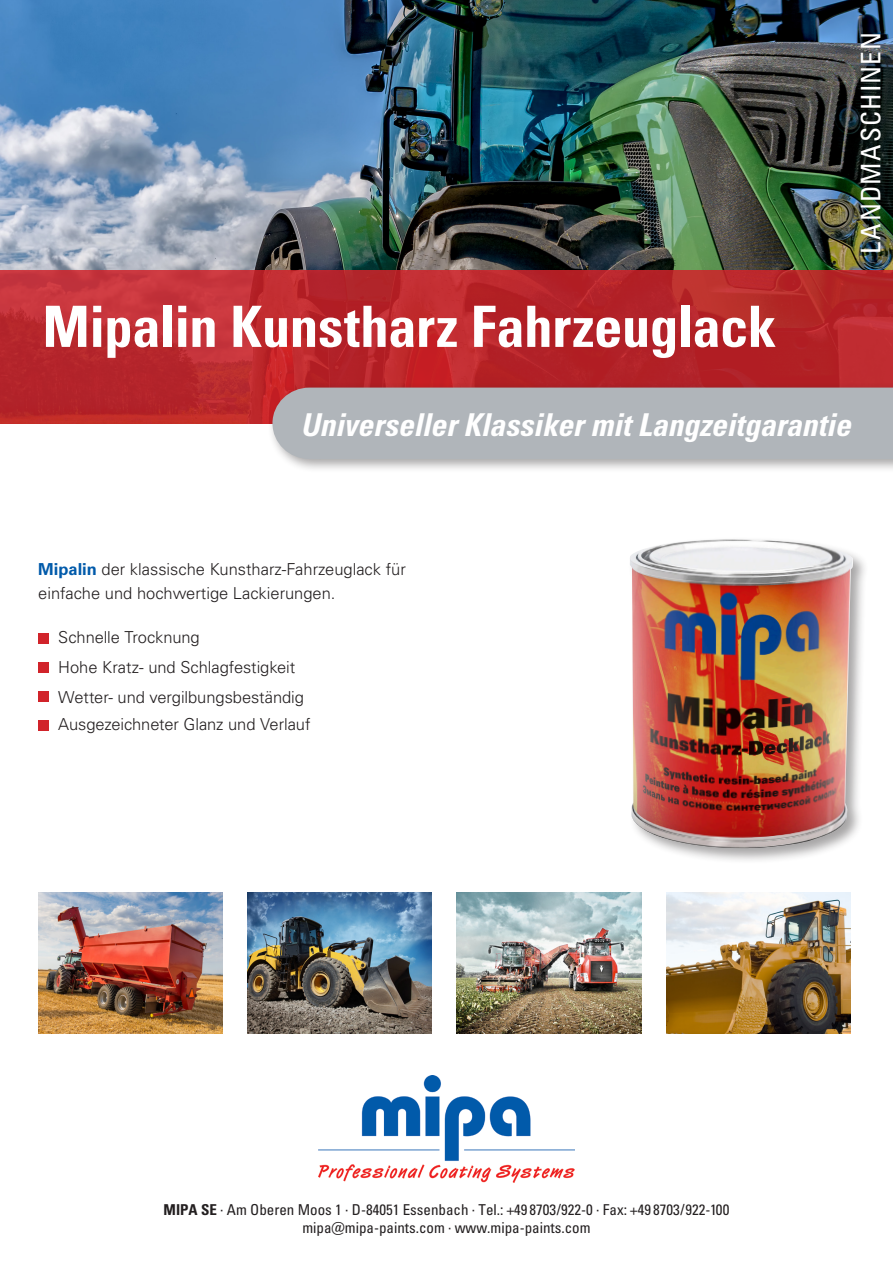
<style>
.page{position:relative;width:893px;height:1263px;background:#fff}
.page>*{position:absolute;margin:0;border:0;box-sizing:border-box;transform-origin:0 0}
.t1{font:57px "Univers LTCYR 67 Bold Cond";letter-spacing:-.01em;color:#fff}
.t2{font:31.5px "Univers LTCYR 67 Bold Cond Obl";color:#fff}
.t3{font:condensed 27px "Univers LTCYR 57";letter-spacing:.045em;color:#fff}
.t4{font:300 16.5px/29.7px "Univers LT Pro 45";color:#231f20}
.t5{font:condensed 15px/18px "Univers LTCYR 57";color:#231f20;text-align:center}
.s1{font-family:"Univers LT Pro 65";font-weight:700;color:#015aaa}
.s2{font-family:"Univers LTCYR 67 Bold Cond";font-stretch:normal}
</style>
<div class="page">
<img style="left:0;top:0;width:893px;height:270px">
<svg style="left:0;top:270px;width:893px;height:154px;background:#b9272c"></svg>
<div style="left:268px;top:383px;width:625px;height:90px;background:#231f20;opacity:.4"></div>
<div style="left:272px;top:388px;width:621px;height:71px;background:#b0b5ba"></div>
<img style="left:38px;top:892px;width:185px;height:142px">
<img style="left:666px;top:892px;width:184px;height:141px">
<img style="left:457px;top:892px;width:184px;height:142px">
<img style="left:248px;top:892px;width:184px;height:142px">
<div style="left:627px;top:537px;width:242px;height:328px;background:#231f20;opacity:.4"></div>
<img style="left:629px;top:539px;width:224px;height:309px">
<div style="left:38px;top:633px;width:11px;height:11px;background:#d1232a"></div>
<div style="left:38px;top:662px;width:11px;height:11px;background:#d1232a"></div>
<div style="left:38px;top:691px;width:11px;height:11px;background:#d1232a"></div>
<div style="left:38px;top:720px;width:11px;height:11px;background:#d1232a"></div>
<img style="left:319px;top:1076px;width:255px;height:107px">
<h1 class="t1" style="left:43px;top:292px;width:735px">Mipalin Kunstharz Fahrzeuglack</h1>
<h3 class="t3" style="left:854px;top:254px;width:224px;rotate:-90deg">LANDMASCHINEN</h3>
<h2 class="t2" style="left:300px;top:405px;width:552px">Universeller Klassiker mit Langzeitgarantie</h2>
<p class="t4" style="left:38px;top:557px;width:369px;line-height:24px"><span class="s1">Mipalin</span> der klassische Kunstharz-Fahrzeuglack für einfache und hochwertige Lackierungen.</p>
<p class="t4" style="left:58px;top:623px;width:247px">Schnelle Trocknung<br>Hohe Kratz- und Schlagfestigkeit<br>Wetter- und vergilbungsbeständig</p>
<p class="t4" style="left:58px;top:710px;width:254px">Ausgezeichneter Glanz und Verlauf</p>
<p class="t5" style="left:164px;top:1200px;width:567px"><span class="s2">MIPA SE</span> · Am Oberen Moos 1 · D-84051 Essenbach · Tel.: +49 8703/922-0 · Fax: +49 8703/922-100 mipa@mipa-paints.com · www.mipa-paints.com</p>
</div>
